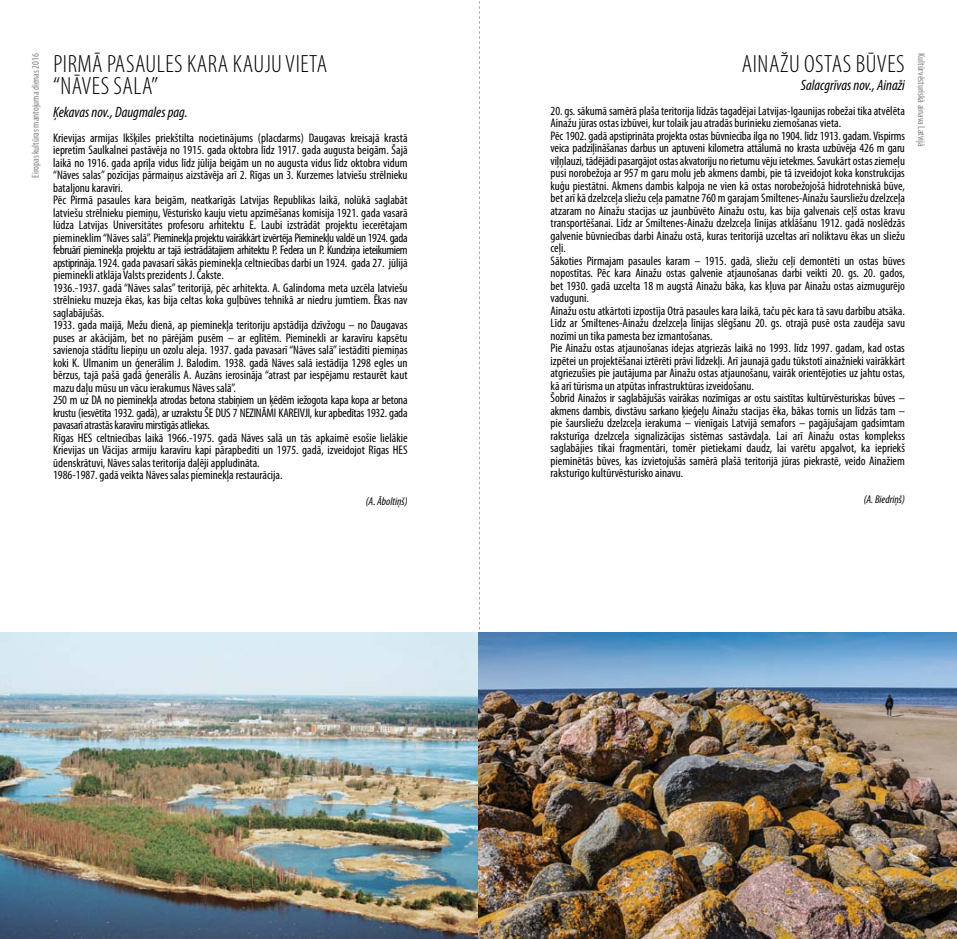
<style>
.page{position:relative;width:957px;height:939px;background:#fff}
.page>*{position:absolute;margin:0;border:0;box-sizing:border-box;transform-origin:0 0}
.t1{font:300 condensed 25px "Myriad Pro";letter-spacing:.02em;color:#000}
.t2{font:italic condensed 15px "Myriad Pro";color:#000}
.t3{font:condensed 12.5px/12.5px "Myriad Pro";color:#000}
.t4{font:italic condensed 11.25px "Myriad Pro";color:#000}
.t5{font:condensed 10px "Myriad Pro";color:#808285}
</style>
<div class="page">
<svg style="left:479px;top:1px;width:1px;height:629px"></svg>
<img style="left:0;top:632px;width:957px;height:307px">
<h1 class="t1" style="left:742px;top:49px;width:73px">AINAŽU OSTAS</h1>
<h1 class="t1" style="left:855px;top:49px;width:32px">BŪVES</h1>
<p class="t2" style="left:801px;top:76px;width:106px">Salacgrīvas nov., Ainaži</p>
<p class="t3" style="left:550px;top:104px;width:356px">20. gs. sākumā samērā plaša teritorija līdzās tagadējai Latvijas-Igaunijas robežai tika atvēlēta Ainažu jūras ostas izbūvei, kur tolaik jau atradās burinieku ziemošanas vieta.<br>Pēc 1902. gadā apstiprināta projekta ostas būvniecība ilga no 1904. līdz 1913. gadam. Vispirms veica padziļināšanas darbus un aptuveni kilometra attālumā no krasta uzbūvēja 426 m garu viļņlauzi, tādējādi pasargājot ostas akvatoriju no rietumu vēju ietekmes. Savukārt ostas ziemeļu pusi norobežoja ar 957 m garu molu jeb akmens dambi, pie tā izveidojot koka konstrukcijas kuģu piestātni. Akmens dambis kalpoja ne vien kā ostas norobežojošā hidrotehniskā būve, bet arī kā dzelzceļa sliežu ceļa pamatne 760 m garajam Smiltenes-Ainažu šaursliežu dzelzceļa atzaram no Ainažu stacijas uz jaunbūvēto Ainažu ostu, kas bija galvenais ceļš ostas kravu transportēšanai. Līdz ar Smiltenes-Ainažu dzelzceļa līnijas atklāšanu 1912. gadā noslēdzās galvenie būvniecības darbi Ainažu ostā, kuras teritorijā uzceltas arī noliktavu ēkas un sliežu ceļi.<br>Sākoties Pirmajam pasaules karam – 1915. gadā, sliežu ceļi demontēti un ostas būves nopostītas. Pēc kara Ainažu ostas galvenie atjaunošanas darbi veikti 20. gs. 20. gados, bet 1930. gadā uzcelta 18 m augstā Ainažu bāka, kas kļuva par Ainažu ostas aizmugurējo vaduguni.<br>Ainažu ostu atkārtoti izpostīja Otrā pasaules kara laikā, taču pēc kara tā savu darbību atsāka.<br>Līdz ar Smiltenes-Ainažu dzelzceļa līnijas slēgšanu 20. gs. otrajā pusē osta zaudēja savu nozīmi un tika pamesta bez izmantošanas.<br>Pie Ainažu ostas atjaunošanas idejas atgriezās laikā no 1993. līdz 1997. gadam, kad ostas izpētei un projektēšanai iztērēti prāvi līdzekļi. Arī jaunajā gadu tūkstotī ainažnieki vairākkārt atgriezušies pie jautājuma par Ainažu ostas atjaunošanu, vairāk orientējoties uz jahtu ostas, kā arī tūrisma un atpūtas infrastruktūras izveidošanu.<br>Šobrīd Ainažos ir saglabājušās vairākas nozīmīgas ar ostu saistītas kultūrvēsturiskas būves – akmens dambis, divstāvu sarkano ķieģeļu Ainažu stacijas ēka, bākas tornis un līdzās tam – pie šaursliežu dzelzceļa ierakuma – vienīgais Latvijā semafors – pagājušajam gadsimtam raksturīga dzelzceļa signalizācijas sistēmas sastāvdaļa. Lai arī Ainažu ostas komplekss saglabājies tikai fragmentāri, tomēr pietiekami daudz, lai varētu apgalvot, ka iepriekš pieminētās būves, kas izvietojušās samērā plašā teritorijā jūras piekrastē, veido Ainažiem raksturīgo kultūrvēsturisko ainavu.</p>
<p class="t4" style="left:864px;top:493px;width:43px">(A. Biedriņš)</p>
<h1 class="t1" style="left:53px;top:49px;width:20px">PIRMĀ</h1>
<h1 class="t1" style="left:107px;top:49px;width:11px">PASAULES</h1>
<h1 class="t1" style="left:187px;top:49px;width:11px">KARA</h1>
<h1 class="t1" style="left:233px;top:49px;width:11px">KAUJU</h1>
<h1 class="t1" style="left:285px;top:49px;width:10px">VIETA</h1>
<h1 class="t1" style="left:53px;top:71px;width:29px">“NĀVES</h1>
<h1 class="t1" style="left:114px;top:71px;width:46px">SALA”</h1>
<p class="t2" style="left:53px;top:103px;width:136px">Ķekavas nov., Daugmales pag.</p>
<p class="t3" style="left:53px;top:131px;width:356px">Krievijas armijas Ikšķiles priekštilta nocietinājums (placdarms) Daugavas kreisajā krastā iepretim Saulkalnei pastāvēja no 1915. gada oktobra līdz 1917. gada augusta beigām. Šajā laikā no 1916. gada aprīļa vidus līdz jūlija beigām un no augusta vidus līdz oktobra vidum “Nāves salas” pozīcijas pārmaiņus aizstāvēja arī 2. Rīgas un 3. Kurzemes latviešu strēlnieku bataljonu karavīri.<br>Pēc Pirmā pasaules kara beigām, neatkarīgās Latvijas Republikas laikā, nolūkā saglabāt latviešu strēlnieku piemiņu, Vēsturisko kauju vietu apzīmēšanas komisija 1921. gada vasarā lūdza Latvijas Universitātes profesoru arhitektu E. Laubi izstrādāt projektu iecerētajam piemineklim “Nāves salā”. Pieminekļa projektu vairākkārt izvērtēja Pieminekļu valdē un 1924. gada februārī pieminekļa projektu ar tajā iestrādātajiem arhitektu P. Federa un P. Kundziņa ieteikumiem apstiprināja. 1924. gada pavasarī sākās pieminekļa celtniecības darbi un 1924. gada 27. jūlijā pieminekli atklāja Valsts prezidents J. Čakste.<br>1936.-1937. gadā “Nāves salas” teritorijā, pēc arhitekta. A. Galindoma meta uzcēla latviešu strēlnieku muzeja ēkas, kas bija celtas koka guļbūves tehnikā ar niedru jumtiem. Ēkas nav saglabājušās.<br>1933. gada maijā, Mežu dienā, ap pieminekļa teritoriju apstādīja dzīvžogu – no Daugavas puses ar akācijām, bet no pārējām pusēm – ar eglītēm. Pieminekli ar karavīru kapsētu savienoja stādītu liepiņu un ozolu aleja. 1937. gada pavasarī “Nāves salā” iestādīti piemiņas koki K. Ulmanim un ģenerālim J. Balodim. 1938. gadā Nāves salā iestādīja 1298 egles un bērzus, tajā pašā gadā ģenerālis A. Auzāns ierosināja “atrast par iespējamu restaurēt kaut mazu daļu mūsu un vācu ierakumus Nāves salā”.<br>250 m uz DA no pieminekļa atrodas betona stabiņiem un ķēdēm iežogota kapa kopa ar betona krustu (iesvētīta 1932. gadā), ar uzrakstu ŠE DUS 7 NEZINĀMI KAREIVJI, kur apbedītas 1932. gada pavasarī atrastās karavīru mirstīgās atliekas.<br>Rīgas HES celtniecības laikā 1966.-1975. gadā Nāves salā un tās apkaimē esošie lielākie Krievijas un Vācijas armiju karavīru kapi pārapbedīti un 1975. gadā, izveidojot Rīgas HES ūdenskrātuvi, Nāves salas teritorija daļēji appludināta.<br>1986-1987. gadā veikta Nāves salas pieminekļa restaurācija.</p>
<p class="t4" style="left:366px;top:495px;width:43px">(A. Āboltiņš)</p>
<p class="t5" style="left:29px;top:178px;width:126px;rotate:-90deg">Eiropas kultūras mantojuma dienas 2016</p>
<p class="t5" style="left:927px;top:53px;width:95px;rotate:90deg">Kultūrvēsturiskā ainava Latvijā</p>
</div>
